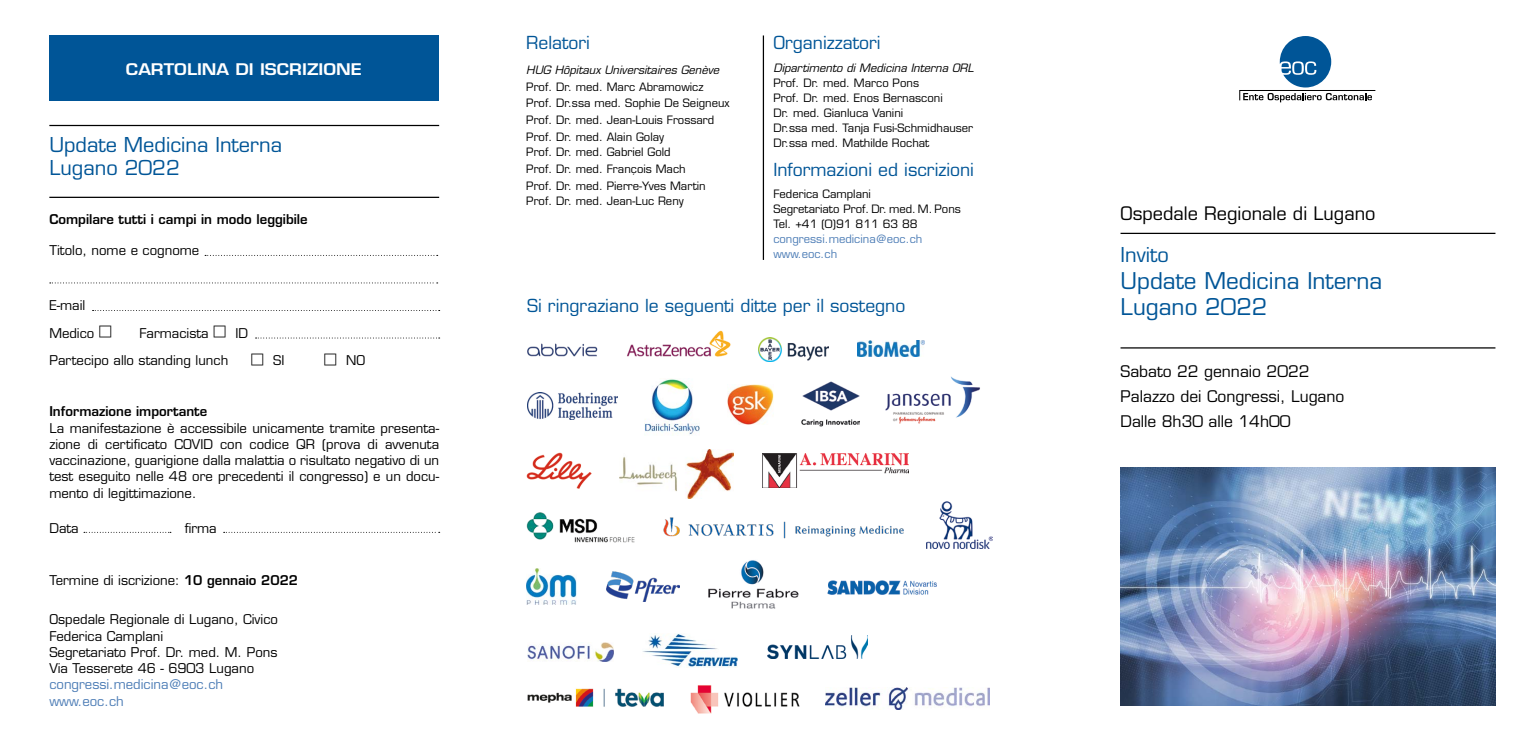
<style>
.page{position:relative;width:1538px;height:745px;background:#fff}
.page>*{position:absolute;margin:0;border:0;box-sizing:border-box;transform-origin:0 0}
.t1{font:22.5px/26.2px "Eurostile";color:#005597}
.t2{font:20px/22.5px "Eurostile";color:#005597}
.t3{font:18.12px "Eurostile";color:#000}
.t4{font:17.5px "Eurostile";color:#005597}
.t5{font:15.62px/25px "Eurostile";color:#000}
.t6{font:600 15.62px "Eurostile";color:#fff;scale:1.14 1}
.t7{font:13.12px/16.2px "Eurostile";color:#000}
.t8{font:600 13.12px "Eurostile";color:#000}
.t9{font:13.12px/16.2px "Eurostile";color:#4d7db6}
.t10{font:11.25px/15px "Eurostile";color:#000}
.t11{font:italic 11.25px "Eurostile";color:#000}
.t12{font:11.25px/15px "Eurostile";color:#4d7db6}
.s1{font-weight:600}
</style>
<div class="page">
<hr style="left:763px;top:35px;width:1px;height:225px;background:#000">
<hr style="left:1120px;top:232px;width:375px;height:2px;background:#000">
<hr style="left:1120px;top:347px;width:375px;height:1px;background:#000">
<div style="left:49px;top:35px;width:390px;height:65px;background:#005597"></div>
<svg style="left:205px;top:255px;width:233px;height:1px"></svg>
<svg style="left:50px;top:282px;width:388px;height:1px"></svg>
<svg style="left:93px;top:310px;width:347px;height:1px"></svg>
<svg style="left:84px;top:531px;width:87px;height:1px"></svg>
<svg style="left:224px;top:531px;width:216px;height:1px"></svg>
<svg style="left:256px;top:337px;width:184px;height:1px"></svg>
<hr style="left:49px;top:125px;width:390px;height:1px;background:#000">
<hr style="left:49px;top:196px;width:390px;height:2px;background:#000">
<svg style="left:1239px;top:36px;width:137px;height:66px"></svg>
<img style="left:857px;top:340px;width:67px;height:16px">
<img style="left:627px;top:330px;width:104px;height:27px">
<img style="left:759px;top:337px;width:69px;height:24px">
<img style="left:527px;top:343px;width:71px;height:14px">
<img style="left:663px;top:517px;width:241px;height:22px">
<img style="left:526px;top:512px;width:109px;height:31px">
<img style="left:927px;top:501px;width:65px;height:46px">
<img style="left:526px;top:452px;width:66px;height:37px">
<img style="left:619px;top:449px;width:114px;height:49px">
<img style="left:762px;top:453px;width:147px;height:34px">
<img style="left:527px;top:392px;width:90px;height:27px">
<img style="left:728px;top:385px;width:45px;height:39px">
<img style="left:644px;top:378px;width:55px;height:57px">
<img style="left:802px;top:381px;width:58px;height:46px">
<img style="left:885px;top:376px;width:95px;height:48px">
<img style="left:708px;top:560px;width:91px;height:48px">
<img style="left:526px;top:568px;width:50px;height:36px">
<img style="left:606px;top:571px;width:74px;height:30px">
<img style="left:828px;top:580px;width:108px;height:13px">
<img style="left:767px;top:635px;width:101px;height:23px">
<img style="left:642px;top:633px;width:95px;height:34px">
<img style="left:528px;top:642px;width:86px;height:19px">
<img style="left:826px;top:687px;width:164px;height:22px">
<img style="left:690px;top:685px;width:110px;height:29px">
<img style="left:527px;top:688px;width:137px;height:19px">
<img style="left:1120px;top:467px;width:375px;height:238px">
<p class="t6" style="left:126px;top:59px;width:208px">CARTOLINA DI ISCRIZIONE</p>
<h2 class="t2" style="left:49px;top:134px;width:234px">Update Medicina Interna<br>Lugano 2022</h2>
<p class="t8" style="left:49px;top:210px;width:260px">Compilare tutti i campi in modo leggibile</p>
<p class="t7" style="left:49px;top:242px;width:151px">Titolo, nome e cognome</p>
<p class="t7" style="left:49px;top:291px;width:64px;line-height:27.5px">E-mail<br>Medico <sup>N</sup></p>
<p class="t7" style="left:49px;top:319px;width:200px;line-height:27.5px;text-indent:90px">Farmacista <sup>N</sup> ID<br>Partecipo allo standing lunch</p>
<p class="t7" style="left:251px;top:352px;width:35px"><sup>N</sup> SI</p>
<p class="t7" style="left:324px;top:352px;width:43px"><sup>N</sup> NO</p>
<p class="t8" style="left:49px;top:403px;width:159px">Informazione importante</p>
<p class="t7" style="left:49px;top:419px;width:391px;text-align:justify">La manifestazione è accessibile unicamente tramite presenta&shy;zione di certificato COVID con codice QR (prova di avvenuta vaccinazione, guarigione dalla malattia o risultato negativo di un test eseguito nelle 48 ore precedenti il congresso) e un docu&shy;mento di legittimazione.</p>
<p class="t7" style="left:49px;top:519px;width:31px">Data</p>
<p class="t7" style="left:185px;top:519px;width:34px">firma</p>
<p class="t7" style="left:49px;top:572px;width:250px">Termine di iscrizione: <span class="s1">10 gennaio 2022</span></p>
<p class="t7" style="left:49px;top:611px;width:230px">Ospedale Regionale di Lugano, Civico<br>Federica Camplani<br>Segretariato Prof. Dr. med. M. Pons<br>Via Tesserete 46 - 6903 Lugano</p>
<p class="t9" style="left:49px;top:676px;width:175px">congressi.medicina@eoc.ch www.eoc.ch</p>
<h3 class="t4" style="left:526px;top:32px;width:65px">Relatori</h3>
<p class="t11" style="left:526px;top:63px;width:194px">HUG Hôpitaux Universitaires Genève</p>
<p class="t10" style="left:526px;top:78px;width:205px;line-height:16.8px">Prof. Dr. med. Marc Abramowicz<br>Prof. Dr.ssa med. Sophie De Seigneux<br>Prof. Dr. med. Jean-Louis Frossard<br>Prof. Dr. med. Alain Golay</p>
<p class="t10" style="left:526px;top:143px;width:181px;line-height:16.8px">Prof. Dr. med. Gabriel Gold<br>Prof. Dr. med. François Mach<br>Prof. Dr. med. Pierre-Yves Martin</p>
<p class="t10" style="left:526px;top:193px;width:159px">Prof. Dr. med. Jean-Luc Reny</p>
<h3 class="t4" style="left:773px;top:32px;width:109px">Organizzatori</h3>
<p class="t11" style="left:773px;top:61px;width:202px">Dipartimento di Medicina Interna ORL</p>
<p class="t10" style="left:773px;top:75px;width:201px">Prof. Dr. med. Marco Pons<br>Prof. Dr. med. Enos Bernasconi<br>Dr. med. Gianluca Vanini<br>Dr.ssa med. Tanja Fusi-Schmidhauser<br>Dr.ssa med. Mathilde Rochat</p>
<h3 class="t4" style="left:773px;top:158px;width:202px">Informazioni ed iscrizioni</h3>
<p class="t10" style="left:773px;top:186px;width:189px">Federica Camplani<br>Segretariato Prof. Dr. med. M. Pons<br>Tel. +41 (0)91 811 63 88</p>
<p class="t12" style="left:773px;top:231px;width:150px">congressi.medicina@eoc.ch www.eoc.ch</p>
<h3 class="t4" style="left:527px;top:295px;width:380px">Si ringraziano le seguenti ditte per il sostegno</h3>
<h3 class="t3" style="left:1120px;top:202px;width:256px">Ospedale Regionale di Lugano</h3>
<h2 class="t2" style="left:1120px;top:243px;width:50px">Invito</h2>
<h1 class="t1" style="left:1120px;top:267px;width:263px">Update Medicina Interna<br>Lugano 2022</h1>
<p class="t5" style="left:1120px;top:358px;width:225px">Sabato 22 gennaio 2022<br>Palazzo dei Congressi, Lugano<br>Dalle 8h30 alle 14h00</p>
</div>
